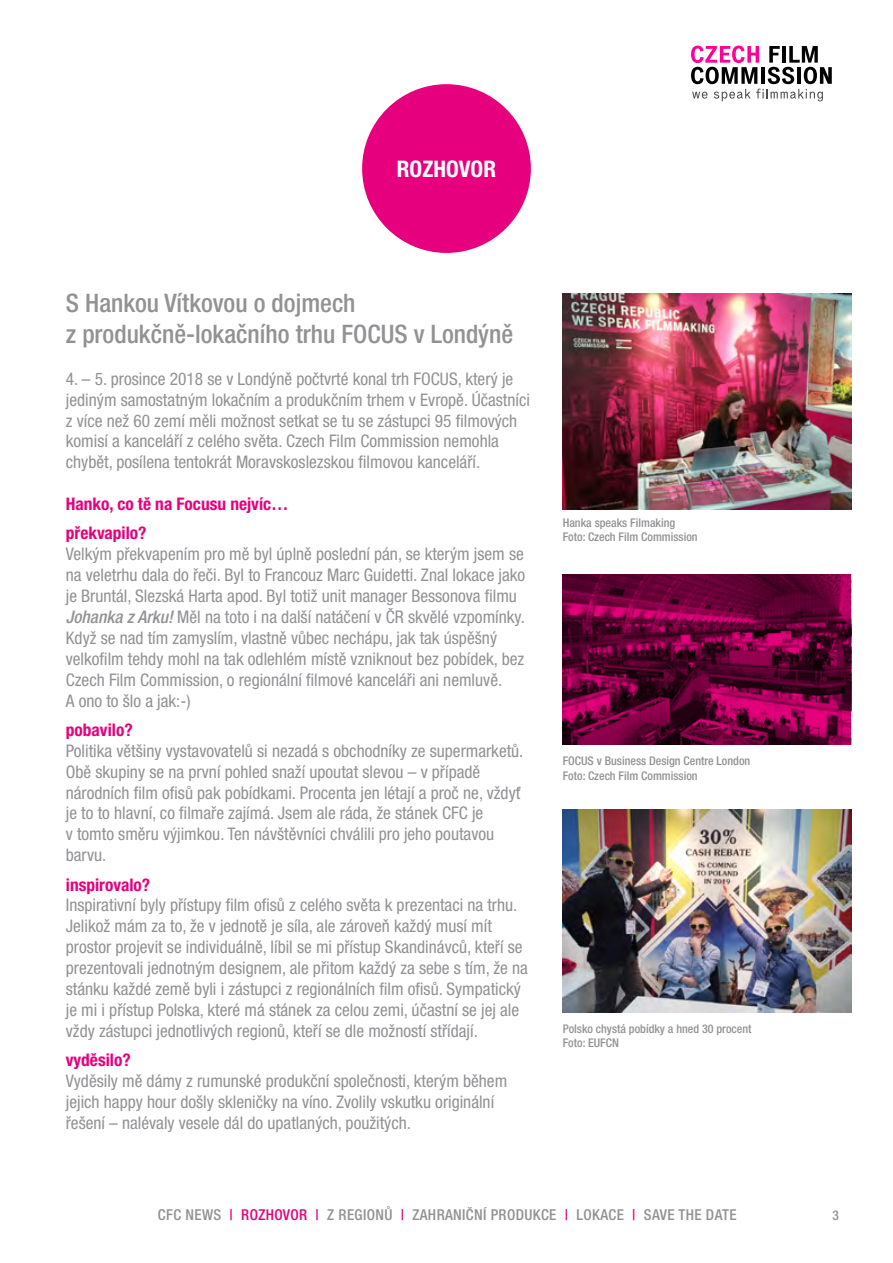
<style>
.page{position:relative;width:893px;height:1263px;background:#fff}
.page>*{position:absolute;margin:0;border:0;box-sizing:border-box;transform-origin:0 0}
.t1{font:500 condensed 25.5px/30.6px "Helvetica Neue CE";color:#929195}
.t2{font:700 22.8px "Helvetica Neue Cond CE";color:#fff}
.t3{font:17.4px/20.9px "Helvetica Neue Cond CE";color:#929195}
.t4{font:700 17.4px/29.4px "Helvetica Neue Cond CE";color:#e6007d}
.t5{font:500 condensed 15px "Helvetica Neue CE";letter-spacing:.025em;color:#929195}
.t6{font:500 condensed 13.5px "Helvetica Neue CE";color:#929195}
.t7{font:500 condensed 12px/14.4px "Helvetica Neue CE";color:#929195}
.s1{font-family:"Helvetica Neue CE";font-weight:500;font-style:italic;font-stretch:condensed}
.s2{color:#e6007d}
</style>
<div class="page">
<div style="left:362px;top:84px;width:169px;height:169px;background:#e6007d;border-radius:50%"></div>
<svg style="left:691px;top:46px;width:141px;height:55px"></svg>
<img style="left:563px;top:293px;width:288px;height:217px">
<svg style="left:563px;top:574px;width:288px;height:171px;background:#680038"></svg>
<img style="left:563px;top:809px;width:288px;height:204px">
<h2 class="t2" style="left:397px;top:156px;width:101px">ROZHOVOR</h2>
<h1 class="t1" style="left:66px;top:289px;width:449px">S Hankou Vítkovou o dojmech<br>z produkčně-lokačního trhu FOCUS v Londýně</h1>
<p class="t3" style="left:66px;top:368px;width:466px">4. – 5. prosince 2018 se v Londýně počtvrté konal trh FOCUS, který je jediným samostatným lokačním a produkčním trhem v Evropě. Účastníci z více než 60 zemí měli možnost setkat se tu se zástupci 95 filmových komisí a kanceláří z celého světa. Czech Film Commission nemohla chybět, posílena tentokrát Moravskoslezskou filmovou kanceláří.</p>
<p class="t4" style="left:66px;top:489px;width:224px">Hanko, co tě na Focusu nejvíc… překvapilo?</p>
<p class="t3" style="left:66px;top:544px;width:461px">Velkým překvapením pro mě byl úplně poslední pán, se kterým jsem se na veletrhu dala do řeči. Byl to Francouz Marc Guidetti. Znal lokace jako je Bruntál, Slezská Harta apod. Byl totiž unit manager Bessonova filmu <span class="s1">Johanka z Arku!</span> Měl na toto i na další natáčení v ČR skvělé vzpomínky.<br>Když se nad tím zamyslím, vlastně vůbec nechápu, jak tak úspěšný velkofilm tehdy mohl na tak odlehlém místě vzniknout bez pobídek, bez Czech Film Commission, o regionální filmové kanceláři ani nemluvě.<br>A ono to šlo a jak:-)</p>
<p class="t4" style="left:66px;top:715px;width:68px">pobavilo?</p>
<p class="t3" style="left:66px;top:740px;width:459px">Politika většiny vystavovatelů si nezadá s obchodníky ze supermarketů.<br>Obě skupiny se na první pohled snaží upoutat slevou – v případě národních film ofisů pak pobídkami. Procenta jen létají a proč ne, vždyť je to to hlavní, co filmaře zajímá. Jsem ale ráda, že stánek CFC je<br>v tomto směru výjimkou. Ten návštěvníci chválili pro jeho poutavou barvu.</p>
<p class="t4" style="left:66px;top:870px;width:86px">inspirovalo?</p>
<p class="t3" style="left:66px;top:895px;width:464px">Inspirativní byly přístupy film ofisů z celého světa k prezentaci na trhu.<br>Jelikož mám za to, že v jednotě je síla, ale zároveň každý musí mít prostor projevit se individuálně, líbil se mi přístup Skandinávců, kteří se prezentovali jednotným designem, ale přitom každý za sebe s tím, že na stánku každé země byli i zástupci z regionálních film ofisů. Sympatický je mi i přístup Polska, které má stánek za celou zemi, účastní se jej ale vždy zástupci jednotlivých regionů, kteří se dle možností střídají.</p>
<p class="t4" style="left:66px;top:1045px;width:67px">vyděsilo?</p>
<p class="t3" style="left:66px;top:1070px;width:443px">Vyděsily mě dámy z rumunské produkční společnosti, kterým během jejich happy hour došly skleničky na víno. Zvolily vskutku originální řešení – nalévaly vesele dál do upatlaných, použitých.</p>
<p class="t7" style="left:563px;top:515px;width:136px">Hanka speaks Filmaking<br>Foto: Czech Film Commission</p>
<p class="t7" style="left:563px;top:754px;width:189px">FOCUS v Business Design Centre London<br>Foto: Czech Film Commission</p>
<p class="t7" style="left:563px;top:1021px;width:190px">Polsko chystá pobídky a hned 30 procent<br>Foto: EUFCN</p>
<p class="t5" style="left:158px;top:1206px;width:580px">CFC NEWS <span class="s2">| ROZHOVOR |</span> Z REGIONŮ <span class="s2">|</span> ZAHRANIČNÍ PRODUKCE <span class="s2">|</span> LOKACE <span class="s2">|</span> SAVE THE DATE</p>
<p class="t6" style="left:832px;top:1208px;width:8px">3</p>
</div>
